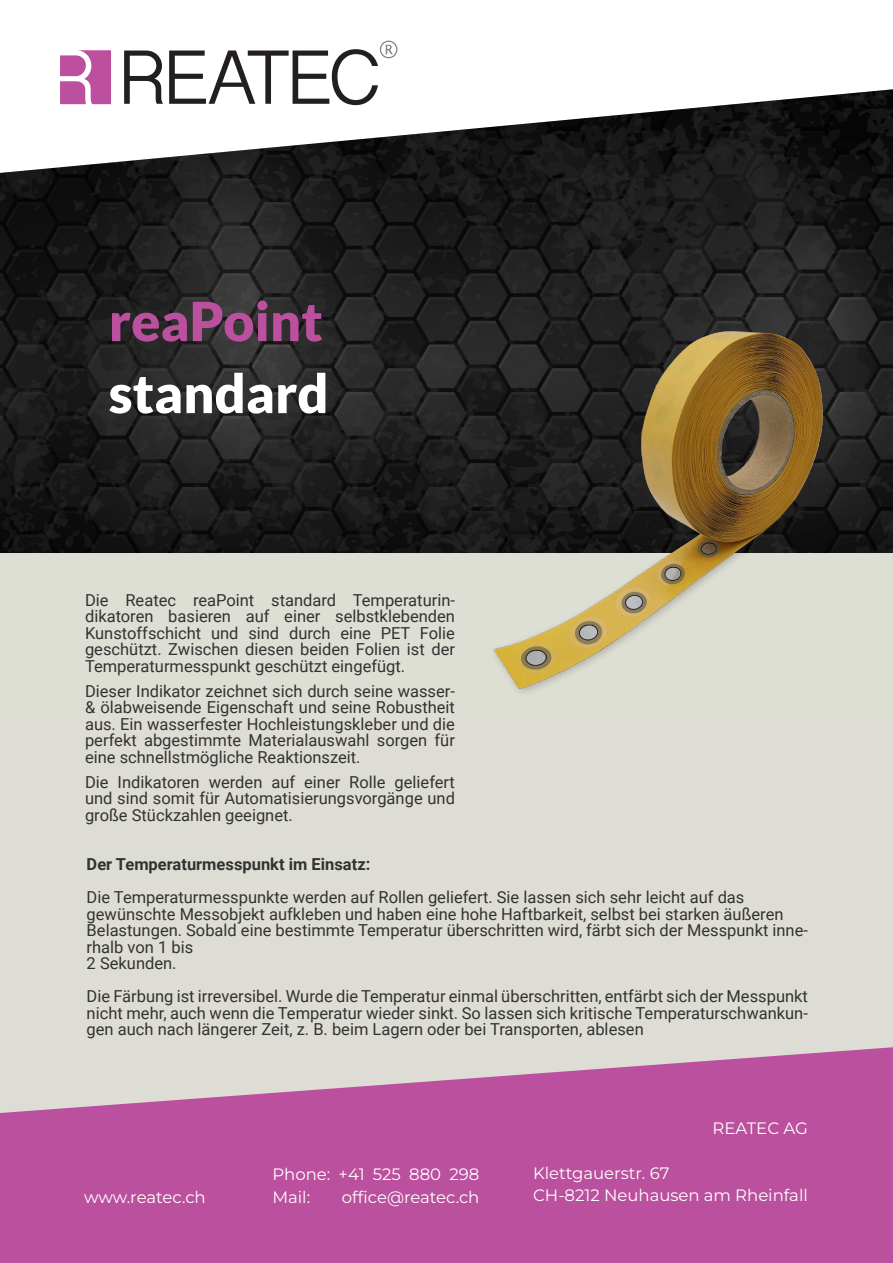
<style>
.page{position:relative;width:893px;height:1263px;background:#fff}
.page>*{position:absolute;margin:0;border:0;box-sizing:border-box;transform-origin:0 0}
.t1{font:900 54px "Lato";color:#bb509e}
.t2{font:900 54px "Lato";color:#fff}
.t3{font:16.5px/16.5px "Roboto";color:#333233;text-align:justify}
.t4{font:16.5px/22.5px "Montserrat";color:#fff}
.t5{font:700 16.5px "Roboto";color:#333233}
</style>
<div class="page">
<div style="left:0;top:719px;width:893px;height:328px;background:#deddd5"></div>
<img style="left:0;top:89px;width:893px;height:464px">
<svg style="left:0;top:1047px;width:893px;height:216px;fill:#bb509e"></svg>
<div style="left:0;top:553px;width:893px;height:166px;background:#dedfd4"></div>
<img style="left:472px;top:328px;width:391px;height:365px">
<svg style="left:124px;top:51px;width:39px;height:53px"></svg>
<svg style="left:169px;top:41px;width:228px;height:64px"></svg>
<svg style="left:60px;top:50px;width:51px;height:54px"></svg>
<h1 class="t1" style="left:109px;top:290px;width:216px">reaPoint</h1>
<h1 class="t2" style="left:109px;top:362px;width:221px">standard</h1>
<p class="t3" style="left:85px;top:591px;width:371px">Die Reatec reaPoint standard Temperaturin&shy;dikatoren basieren auf einer selbstklebenden Kunstoffschicht und sind durch eine PET Folie geschützt. Zwischen diesen beiden Folien ist der Temperaturmesspunkt geschützt eingefügt.</p>
<p class="t3" style="left:85px;top:682px;width:371px">Dieser Indikator zeichnet sich durch seine wasser-&amp; ölabweisende Eigenschaft und seine Robustheit aus. Ein wasserfester Hochleistungskleber und die perfekt abgestimmte Materialauswahl sorgen für eine schnellstmögliche Reaktionszeit.</p>
<p class="t3" style="left:85px;top:773px;width:371px">Die Indikatoren werden auf einer Rolle geliefert und sind somit für Automatisierungsvorgänge und große Stückzahlen geeignet.</p>
<p class="t5" style="left:87px;top:853px;width:285px">Der Temperaturmesspunkt im Einsatz:</p>
<p class="t3" style="left:87px;top:888px;width:723px;text-align:left">Die Temperaturmesspunkte werden auf Rollen geliefert. Sie lassen sich sehr leicht auf das gewünschte Messobjekt aufkleben und haben eine hohe Haftbarkeit, selbst bei starken äußeren Belastungen. Sobald eine bestimmte Temperatur überschritten wird, färbt sich der Messpunkt inne&shy;rhalb von 1 bis<br>2 Sekunden.</p>
<p class="t3" style="left:87px;top:987px;width:723px">Die Färbung ist irreversibel. Wurde die Temperatur einmal überschritten, entfärbt sich der Messpunkt nicht mehr, auch wenn die Temperatur wieder sinkt. So lassen sich kritische Temperaturschwankun&shy;gen auch nach längerer Zeit, z. B. beim Lagern oder bei Transporten, ablesen</p>
<p class="t4" style="left:272px;top:1163px;width:209px">Phone: +41 525 880 298</p>
<p class="t4" style="left:84px;top:1185px;width:123px">www.reatec.ch</p>
<p class="t4" style="left:272px;top:1185px;width:39px">Mail:</p>
<p class="t4" style="left:342px;top:1185px;width:139px">office@reatec.ch</p>
<p class="t4" style="left:713px;top:1116px;width:97px">REATEC AG</p>
<p class="t4" style="left:533px;top:1161px;width:276px">Klettgauerstr. 67<br>CH-8212 Neuhausen am Rheinfall</p>
</div>
